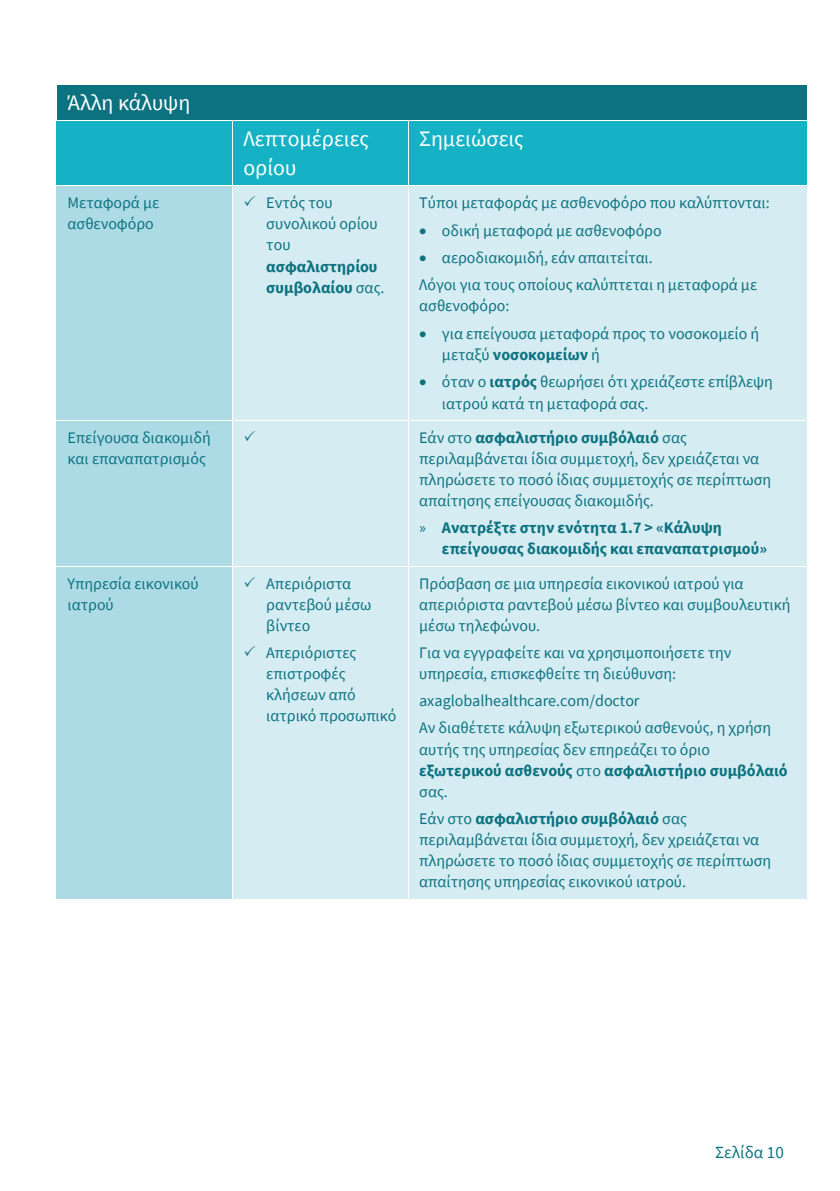
<style>
.page{position:relative;width:840px;height:1191px;background:#fff}
.page>*{position:absolute;margin:0;border:0;box-sizing:border-box;transform-origin:0 0}
.t1{font:22px/28.8px "Source Sans Pro";color:#fff}
.t2{font:17px "Source Sans Pro";color:#0c7280}
.t3{font:16px/21.2px "Source Sans Pro";color:#0c7280}
.t4{font:700 16px/21.2px "Source Sans Pro";color:#0c7280}
.s1{font-weight:700}
.s2{font-family:"Source Sans Pro Regular 2";font-weight:400}
.s3{font-family:"Source Sans Pro Bold 2";font-weight:400}
.s4{font-family:"Source Sans Pro Regular 2"}
</style>
<div class="page">
<div style="left:57px;top:85px;width:748px;height:35px;background:#0c7280"></div>
<div style="left:57px;top:121px;width:175px;height:64px;background:#15b2c5"></div>
<div style="left:233px;top:121px;width:174px;height:64px;background:#15b2c5"></div>
<div style="left:408px;top:121px;width:397px;height:64px;background:#15b2c5"></div>
<div style="left:57px;top:186px;width:175px;height:234px;background:#addbe5"></div>
<div style="left:233px;top:186px;width:174px;height:234px;background:#d5ecf2"></div>
<div style="left:408px;top:186px;width:397px;height:234px;background:#d5ecf2"></div>
<div style="left:57px;top:421px;width:175px;height:145px;background:#addbe5"></div>
<div style="left:233px;top:421px;width:174px;height:145px;background:#d5ecf2"></div>
<div style="left:408px;top:421px;width:397px;height:145px;background:#d5ecf2"></div>
<div style="left:57px;top:566px;width:175px;height:332px;background:#addbe5"></div>
<div style="left:233px;top:566px;width:174px;height:332px;background:#d5ecf2"></div>
<div style="left:408px;top:566px;width:397px;height:332px;background:#d5ecf2"></div>
<hr style="left:57px;top:566px;width:175px;height:1px;background:#fff">
<hr style="left:233px;top:566px;width:174px;height:1px;background:#fff">
<hr style="left:408px;top:566px;width:397px;height:1px;background:#fff">
<p class="t1" style="left:67px;top:88px;width:124px">Άλλη κάλυψη</p>
<p class="t1" style="left:243px;top:124px;width:127px">Λεπτομέρειες ορίου</p>
<p class="t1" style="left:419px;top:124px;width:106px">Σημειώσεις</p>
<p class="t3" style="left:67px;top:192px;width:93px">Μεταφορά με ασθενοφόρο</p>
<p class="t3" style="left:266px;top:192px;width:119px">Εντός του συνολικού ορίου του <span class="s1">ασφαλιστηρίου συμβολαίου</span> σας.</p>
<p class="t3" style="left:419px;top:192px;width:352px">Τύποι μεταφοράς με ασθενοφόρο που καλύπτονται:</p>
<p class="t3" style="left:419px;top:219px;width:244px">• οδική μεταφορά με ασθενοφόρο</p>
<p class="t3" style="left:419px;top:244px;width:339px;line-height:27.4px">• αεροδιακομιδή, εάν απαιτείται.<br>Λόγοι για τους οποίους καλύπτεται η μεταφορά με</p>
<p class="t3" style="left:419px;top:295px;width:92px">ασθενοφόρο:</p>
<p class="t3" style="left:442px;top:323px;width:318px;text-indent:-23px">• για επείγουσα μεταφορά προς το νοσοκομείο ή μεταξύ <span class="s1">νοσοκομείων</span> ή</p>
<p class="t3" style="left:442px;top:371px;width:332px;text-indent:-23px">• όταν ο <span class="s1">ιατρός</span> θεωρήσει ότι χρειάζεστε επίβλεψη ιατρού κατά τη μεταφορά σας.</p>
<p class="t3" style="left:67px;top:427px;width:145px">Επείγουσα διακομιδή και επαναπατρισμός</p>
<p class="t3" style="left:419px;top:427px;width:353px">Εάν στο <span class="s1">ασφαλιστήριο συμβόλαιό</span> σας περιλαμβάνεται ίδια συμμετοχή, δεν χρειάζεται να πληρώσετε το ποσό ίδιας συμμετοχής σε περίπτωση απαίτησης επείγουσας διακομιδής.</p>
<p class="t4" style="left:442px;top:517px;width:326px;text-indent:-23px"><span class="s2">»</span> Ανατρέξτε στην ενότητα <span class="s3">1.7 &gt;</span> «Κάλυψη επείγουσας διακομιδής και επαναπατρισμού»</p>
<p class="t3" style="left:67px;top:572px;width:132px">Υπηρεσία εικονικού ιατρού</p>
<p class="t3" style="left:266px;top:572px;width:107px">Απεριόριστα ραντεβού μέσω βίντεο</p>
<p class="t3" style="left:266px;top:642px;width:131px">Απεριόριστες επιστροφές κλήσεων από ιατρικό προσωπικό</p>
<p class="t3" style="left:419px;top:572px;width:372px">Πρόσβαση σε μια υπηρεσία εικονικού ιατρού για απεριόριστα ραντεβού μέσω βίντεο και συμβουλευτική μέσω τηλεφώνου.</p>
<p class="t3" style="left:419px;top:642px;width:313px">Για να εγγραφείτε και να χρησιμοποιήσετε την υπηρεσία, επισκεφθείτε τη διεύθυνση:</p>
<p class="t3" style="left:419px;top:687px;width:353px;line-height:27.2px"><span class="s4">axaglobalhealthcare.com/doctor<br></span>Αν διαθέτετε κάλυψη εξωτερικού ασθενούς, η χρήση</p>
<p class="t3" style="left:419px;top:738px;width:370px">αυτής της υπηρεσίας δεν επηρεάζει το όριο <span class="s1">εξωτερικού ασθενούς</span> στο <span class="s1">ασφαλιστήριο συμβόλαιό </span>σας.</p>
<p class="t3" style="left:419px;top:808px;width:353px">Εάν στο <span class="s1">ασφαλιστήριο συμβόλαιό</span> σας περιλαμβάνεται ίδια συμμετοχή, δεν χρειάζεται να πληρώσετε το ποσό ίδιας συμμετοχής σε περίπτωση απαίτησης υπηρεσίας εικονικού ιατρού.</p>
<p class="t2" style="left:714px;top:1142px;width:70px">Σελίδα <span class="s4">10</span></p>
</div>
